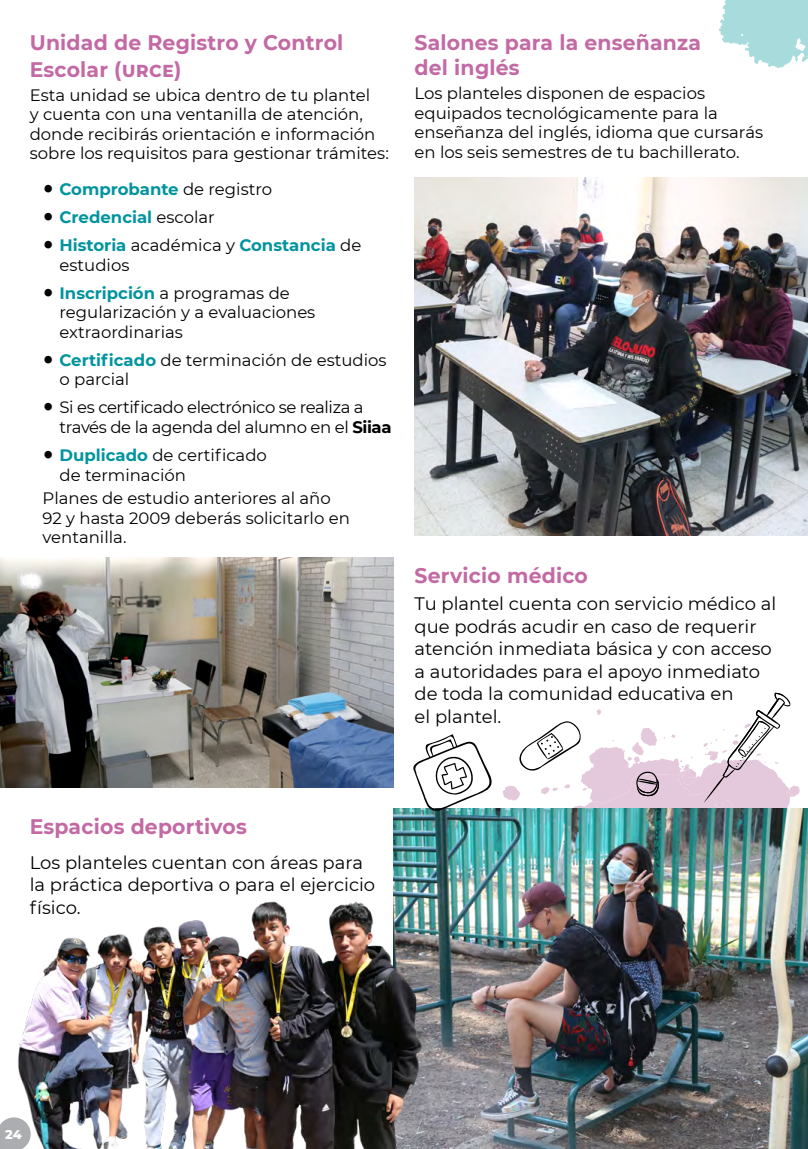
<style>
.page{position:relative;width:808px;height:1149px;background:#fff}
.page>*{position:absolute;margin:0;border:0;box-sizing:border-box;transform-origin:0 0}
.t1{font:700 21px/25.5px "Montserrat";letter-spacing:.01em;color:#c369a4}
.t2{font:18px/22.5px "Montserrat";color:#000}
.t3{font:16.5px/19.5px "Montserrat";color:#000}
.t4{font:16.5px/19.5px "Montserrat";letter-spacing:-.025em;color:#000}
.t5{font:700 16.5px/28px "Montserrat";color:#00949f}
.t6{font:800 12.9px "Montserrat";color:#fff}
.s1{font-weight:400;color:#000}
.s2{font-weight:700;color:#00949f}
.s3{font-weight:700}
</style>
<div class="page">
<img style="left:0;top:557px;width:393px;height:230px">
<img style="left:415px;top:177px;width:393px;height:358px">
<img style="left:393px;top:808px;width:415px;height:340px">
<img style="left:17px;top:889px;width:409px;height:259px">
<svg style="left:719px;top:0;width:89px;height:68px"></svg>
<svg style="left:0;top:1116px;width:31px;height:32px"></svg>
<svg style="left:413px;top:734px;width:80px;height:78px"></svg>
<img style="left:502px;top:692px;width:306px;height:300px">
<p class="t1" style="left:30px;top:28px;width:315px;line-height:27px">Unidad de Registro y Control<br>Escolar (urce)</p>
<p class="t3" style="left:30px;top:85px;width:361px">Esta unidad se ubica dentro de tu plantel<br>y cuenta con una ventanilla de atención, donde recibirás orientación e información sobre los requisitos para gestionar trámites:</p>
<p class="t5" style="left:60px;top:174px;width:303px">Comprobante <span class="s1">de registro<br></span>Credencial <span class="s1">escolar<br></span>Historia <span class="s1">académica y</span> Constancia <span class="s1">de</span></p>
<p class="t3" style="left:60px;top:250px;width:232px;line-height:28px">estudios<br><span class="s2">Inscripción</span> a programas de</p>
<p class="t3" style="left:60px;top:302px;width:257px">regularización y a evaluaciones extraordinarias</p>
<p class="t3" style="left:60px;top:349px;width:329px"><span class="s2">Certificado</span> de terminación de estudios o parcial</p>
<p class="t4" style="left:60px;top:397px;width:333px">Si es certificado electrónico se realiza a través de la agenda del alumno en el <span class="s3">Siiaa</span></p>
<p class="t3" style="left:60px;top:444px;width:209px"><span class="s2">Duplicado</span> de certificado de terminación</p>
<p class="t3" style="left:43px;top:488px;width:309px">Planes de estudio anteriores al año<br>92 y hasta 2009 deberás solicitarlo en ventanilla.</p>
<p class="t1" style="left:415px;top:28px;width:288px">Salones para la enseñanza del inglés</p>
<p class="t3" style="left:415px;top:83px;width:350px">Los planteles disponen de espacios equipados tecnológicamente para la enseñanza del inglés, idioma que cursarás en los seis semestres de tu bachillerato.</p>
<p class="t1" style="left:415px;top:562px;width:175px">Servicio médico</p>
<p class="t2" style="left:415px;top:591px;width:363px">Tu plantel cuenta con servicio médico al que podrás acudir en caso de requerir atención inmediata básica y con acceso a autoridades para el apoyo inmediato de toda la comunidad educativa en<br>el plantel.</p>
<p class="t1" style="left:30px;top:812px;width:219px">Espacios deportivos</p>
<p class="t2" style="left:30px;top:850px;width:347px">Los planteles cuentan con áreas para la práctica deportiva o para el ejercicio físico.</p>
<p class="t6" style="left:5px;top:1124px;width:18px">24</p>
</div>
